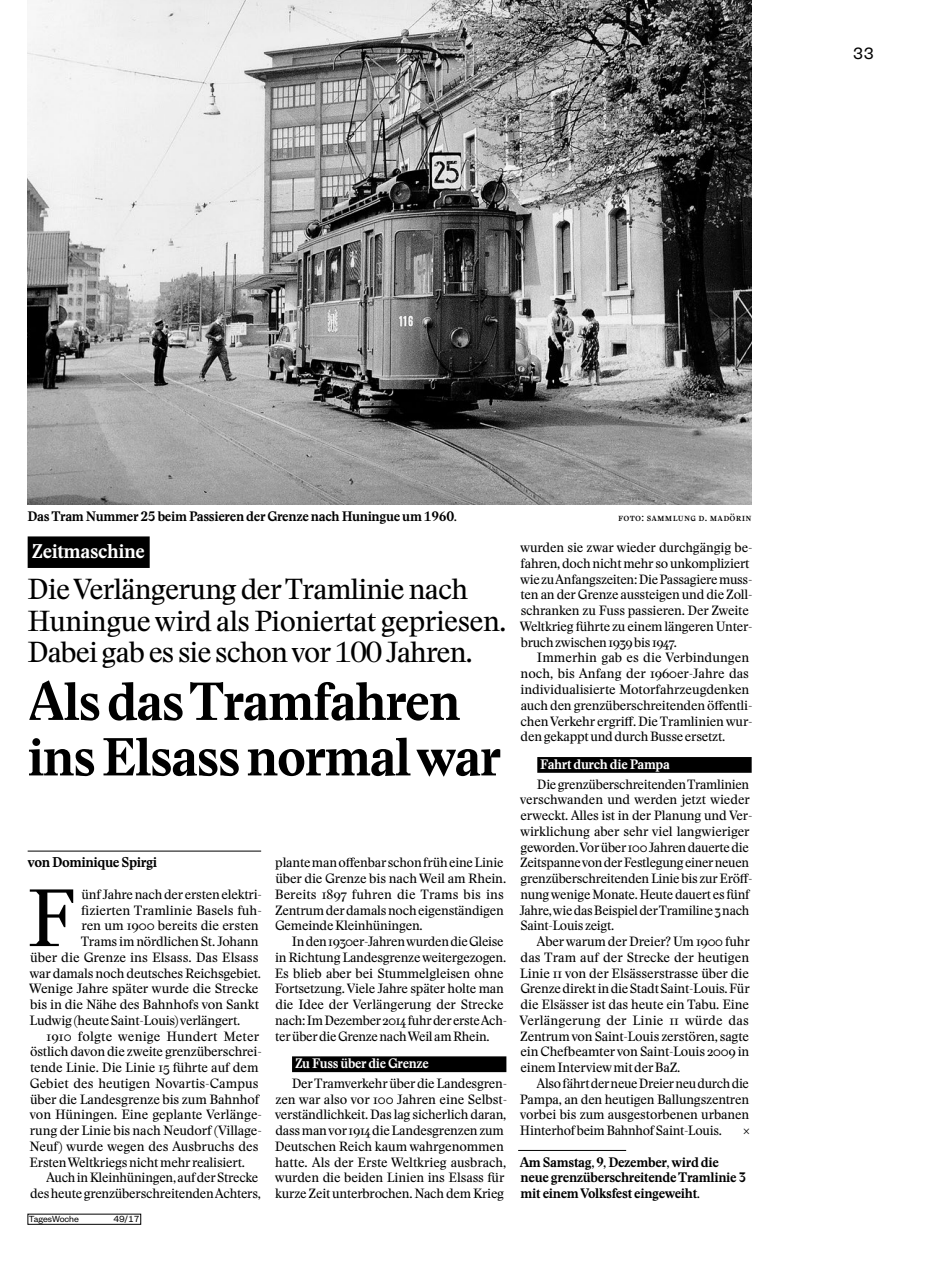
<style>
.page{position:relative;width:936px;height:1276px;background:#fff}
.page>*{position:absolute;margin:0;border:0;box-sizing:border-box;transform-origin:0 0}
.t1{font:79.8px "Stanley";color:#000}
.t2{font:52.5px/55.5px "Stanley Bold Headline";letter-spacing:-.03em;color:#000}
.t3{font:28.5px/31.5px "Stanley";letter-spacing:-.03em;color:#000}
.t4{font:700 19.5px "Stanley";letter-spacing:-.02em;color:#fff}
.t5{font:18px "Founders Grotesk";color:#000}
.t6{font:700 13.95px "Stanley";letter-spacing:-.03em;color:#000}
.t7{font:700 13.5px/15.8px "Stanley";letter-spacing:-.025em;color:#000}
.t8{font:700 13.5px "Stanley";letter-spacing:-.025em;color:#fff}
.t9{font:13.2px/15.8px "Stanley";letter-spacing:-.015em;color:#000}
.t10{font:13.2px "Stanley";letter-spacing:.005em;color:#000}
.t11{font:13.2px "Stanley";letter-spacing:.01em;color:#000}
.t12{font:10.5px "Stanley";letter-spacing:.025em;color:#000}
.t13{font:9.75px "Founders Grotesk";letter-spacing:-.005em;color:#000}
</style>
<div class="page">
<img style="left:28px;top:0;width:723px;height:505px">
<div style="left:28px;top:536px;width:122px;height:32px;background:#000"></div>
<div style="left:537px;top:757px;width:214px;height:16px;background:#000"></div>
<hr style="left:518px;top:1150px;width:108px;height:1px;background:#000">
<hr style="left:28px;top:850px;width:233px;height:1px;background:#000">
<div style="left:292px;top:1056px;width:214px;height:16px;background:#000"></div>
<h3 class="t5" style="left:852px;top:43px;width:23px">33</h3>
<p class="t7" style="left:28px;top:508px;width:431px">Das Tram Nummer 25 beim Passieren der Grenze nach Huningue um 1960.</p>
<p class="t12" style="left:618px;top:510px;width:135px">foto: Sammlung D. MadÖrin</p>
<h3 class="t4" style="left:32px;top:538px;width:115px">Zeitmaschine</h3>
<h3 class="t3" style="left:28px;top:574px;width:480px">Die Verlängerung der Tramlinie nach<br>Huningue wird als Pioniertat gepriesen.<br>Dabei gab es sie schon vor 100 Jahren.</h3>
<h2 class="t2" style="left:28px;top:674px;width:475px">Als das Tramfahren ins Elsass normal war</h2>
<p class="t6" style="left:28px;top:853px;width:131px">von Dominique Spirgi</p>
<h1 class="t1" style="left:27px;top:864px;width:49px">F</h1>
<p class="t9" style="left:81px;top:886px;width:182px">ünf Jahre nach der ersten elektri-</p>
<p class="t9" style="left:81px;top:902px;width:182px">fizierten Tramlinie Basels fuh-</p>
<p class="t9" style="left:81px;top:918px;width:179px">ren um 1900 bereits die ersten</p>
<p class="t9" style="left:81px;top:933px;width:179px">Trams im nördlichen St. Johann</p>
<p class="t9" style="left:30px;top:949px;width:230px">über die Grenze ins Elsass. Das Elsass</p>
<p class="t9" style="left:30px;top:965px;width:233px">war damals noch deutsches Reichsgebiet.</p>
<p class="t9" style="left:29px;top:981px;width:231px">Wenige Jahre später wurde die Strecke</p>
<p class="t9" style="left:30px;top:996px;width:230px">bis in die Nähe des Bahnhofs von Sankt</p>
<p class="t9" style="left:29px;top:1012px;width:212px">Ludwig (heute Saint-Louis) verlängert.</p>
<p class="t11" style="left:47px;top:1027px;width:214px">1910 folgte wenige Hundert Meter</p>
<p class="t9" style="left:30px;top:1044px;width:233px">östlich davon die zweite grenzüberschrei-</p>
<p class="t9" style="left:30px;top:1059px;width:230px">tende Linie. Die Linie 15 führte auf dem</p>
<p class="t10" style="left:30px;top:1074px;width:230px">Gebiet des heutigen Novartis-Campus</p>
<p class="t9" style="left:30px;top:1091px;width:231px">über die Landesgrenze bis zum Bahnhof</p>
<p class="t9" style="left:29px;top:1107px;width:234px">von Hüningen. Eine geplante Verlänge-</p>
<p class="t9" style="left:30px;top:1122px;width:233px">rung der Linie bis nach Neudorf (Village-</p>
<p class="t9" style="left:29px;top:1138px;width:230px">Neuf) wurde wegen des Ausbruchs des</p>
<p class="t9" style="left:29px;top:1154px;width:217px">Ersten Weltkriegs nicht mehr realisiert.</p>
<p class="t9" style="left:46px;top:1170px;width:214px">Auch in Kleinhüningen, auf der Strecke</p>
<p class="t9" style="left:30px;top:1185px;width:232px">des heute grenzüberschreitenden Achters,</p>
<p class="t13" style="left:29px;top:1213px;width:51px">TagesWoche</p>
<p class="t13" style="left:113px;top:1213px;width:28px">49/17</p>
<p class="t9" style="left:275px;top:855px;width:233px">plante man offenbar schon früh eine Linie über die Grenze bis nach Weil am Rhein.<br>Bereits 1897 fuhren die Trams bis ins Zentrum der damals noch eigenständigen Gemeinde Kleinhüningen.</p>
<p class="t9" style="left:275px;top:933px;width:234px;text-indent:17px">In den 1930er-Jahren wurden die Gleise in Richtung Landesgrenze weitergezogen.<br>Es blieb aber bei Stummelgleisen ohne Fortsetzung. Viele Jahre später holte man die Idee der Verlängerung der Strecke nach: Im Dezember 2014 fuhr der erste Ach&shy;ter über die Grenze nach Weil am Rhein.</p>
<p class="t8" style="left:295px;top:1054px;width:135px">Zu Fuss über die Grenze</p>
<p class="t9" style="left:275px;top:1075px;width:234px;text-indent:17px">Der Tramverkehr über die Landesgren&shy;zen war also vor 100 Jahren eine Selbst&shy;verständlichkeit. Das lag sicherlich daran, dass man vor 1914 die Landesgrenzen zum Deutschen Reich kaum wahrgenommen hatte. Als der Erste Weltkrieg ausbrach, wurden die beiden Linien ins Elsass für kurze Zeit unterbrochen. Nach dem Krieg</p>
<p class="t9" style="left:519px;top:540px;width:234px">wurden sie zwar wieder durchgängig be&shy;fahren, doch nicht mehr so unkompliziert wie zu Anfangszeiten: Die Passagiere muss&shy;ten an der Grenze aussteigen und die Zoll&shy;schranken zu Fuss passieren. Der Zweite Weltkrieg führte zu einem längeren Unter&shy;bruch zwischen 1939 bis 1947.</p>
<p class="t9" style="left:520px;top:650px;width:233px;text-indent:16px">Immerhin gab es die Verbindungen noch, bis Anfang der 1960er-Jahre das individualisierte Motorfahrzeugdenken auch den grenzüberschreitenden öffentli&shy;chen Verkehr ergriff. Die Tramlinien wur&shy;den gekappt und durch Busse ersetzt.</p>
<p class="t8" style="left:540px;top:754px;width:131px">Fahrt durch die Pampa</p>
<p class="t9" style="left:519px;top:776px;width:234px;text-indent:18px">Die grenzüberschreitenden Tramlinien verschwanden und werden jetzt wieder erweckt. Alles ist in der Planung und Ver&shy;wirklichung aber sehr viel langwieriger geworden. Vor über 100 Jahren dauerte die Zeitspanne von der Festlegung einer neuen grenzüberschreitenden Linie bis zur Eröff&shy;nung wenige Monate. Heute dauert es fünf Jahre, wie das Beispiel der Tramiline 3 nach Saint-Louis zeigt.</p>
<p class="t9" style="left:519px;top:933px;width:232px;text-align:justify;text-indent:17px">Aber warum der Dreier? Um 1900 fuhr das Tram auf der Strecke der heutigen Linie 11 von der Elsässerstrasse über die Grenze direkt in die Stadt Saint-Louis. Für die Elsässer ist das heute ein Tabu. Eine Verlängerung der Linie 11 würde das Zentrum von Saint-Louis zerstören, sagte ein Chefbeamter von Saint-Louis 2009 in einem Interview mit der BaZ.</p>
<p class="t9" style="left:520px;top:1075px;width:231px;text-align:justify;text-indent:17px">Also fährt der neue Dreier neu durch die Pampa, an den heutigen Ballungszentren vorbei bis zum ausgestorbenen urbanen Hinterhof beim Bahnhof Saint-Louis.</p>
<p class="t9" style="left:743px;top:1122px;width:8px">×</p>
<p class="t7" style="left:519px;top:1154px;width:228px">Am Samstag, 9, Dezember, wird die neue grenzüberschreitende Tramlinie 3 mit einem Volksfest eingeweiht.</p>
</div>
